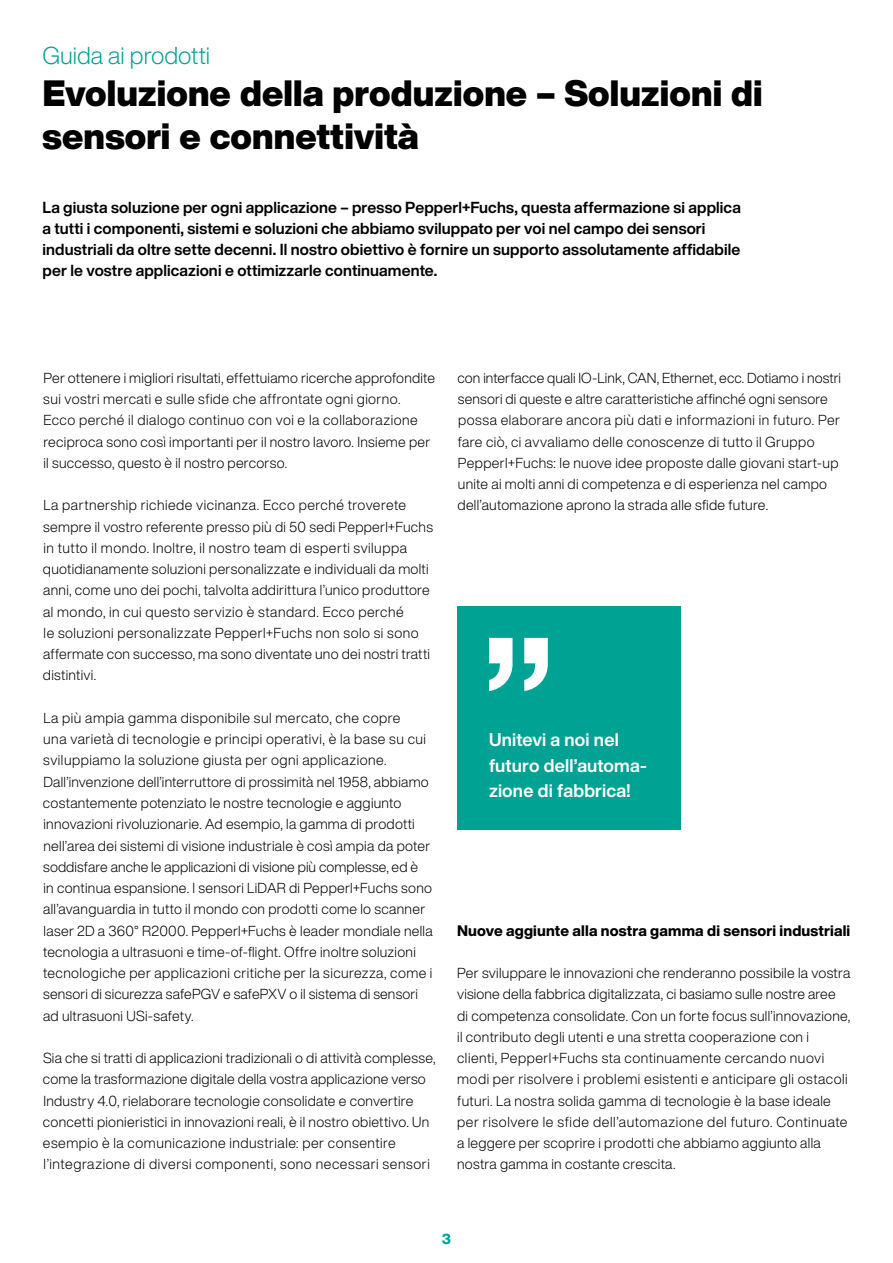
<style>
.page{position:relative;width:893px;height:1263px;background:#fff}
.page>*{position:absolute;margin:0;border:0;box-sizing:border-box;transform-origin:0 0}
.t1{font:900 36px/42.5px "Helvetica Now Display";color:#000}
.t2{font:300 24px "Helvetica Now Display";color:#00a294}
.t3{font:700 18px/25.5px "Helvetica Now Display";letter-spacing:.01em;color:#fff}
.t4{font:700 15.75px/21.3px "Helvetica Now Display";letter-spacing:.01em;color:#000}
.t5{font:800 15px "Helvetica Now Display";letter-spacing:.01em;color:#000}
.t6{font:300 14.25px/21.3px "Helvetica Now Display";letter-spacing:.02em;color:#000}
.t7{font:800 14.25px "Helvetica Now Display";color:#00a294}
</style>
<div class="page">
<div style="left:457px;top:606px;width:223px;height:223px;background:#00a294"></div>
<svg style="left:489px;top:638px;width:59px;height:53px"></svg>
<h2 class="t2" style="left:43px;top:39px;width:169px">Guida ai prodotti</h2>
<h1 class="t1" style="left:43px;top:72px;width:722px">Evoluzione della produzione – Soluzioni di sensori e connettività</h1>
<p class="t4" style="left:43px;top:196px;width:700px">La giusta soluzione per ogni applicazione – presso Pepperl+Fuchs, questa affermazione si applica a tutti i componenti, sistemi e soluzioni che abbiamo sviluppato per voi nel campo dei sensori industriali da oltre sette decenni. Il nostro obiettivo è fornire un supporto assolutamente affidabile per le vostre applicazioni e ottimizzarle continuamente.</p>
<p class="t6" style="left:43px;top:367px;width:393px">Per ottenere i migliori risultati, effettuiamo ricerche approfondite sui vostri mercati e sulle sfide che affrontate ogni giorno.<br>Ecco perché il dialogo continuo con voi e la collaborazione reciproca sono così importanti per il nostro lavoro. Insieme per il successo, questo è il nostro percorso.</p>
<p class="t6" style="left:43px;top:494px;width:392px">La partnership richiede vicinanza. Ecco perché troverete sempre il vostro referente presso più di 50 sedi Pepperl+Fuchs in tutto il mondo. Inoltre, il nostro team di esperti sviluppa quotidianamente soluzioni personalizzate e individuali da molti anni, come uno dei pochi, talvolta addirittura l’unico produttore al mondo, in cui questo servizio è standard. Ecco perché<br>le soluzioni personalizzate Pepperl+Fuchs non solo si sono affermate con successo, ma sono diventate uno dei nostri tratti distintivi.</p>
<p class="t6" style="left:43px;top:707px;width:391px">La più ampia gamma disponibile sul mercato, che copre<br>una varietà di tecnologie e principi operativi, è la base su cui sviluppiamo la soluzione giusta per ogni applicazione.<br>Dall’invenzione dell’interruttore di prossimità nel 1958, abbiamo costantemente potenziato le nostre tecnologie e aggiunto innovazioni rivoluzionarie. Ad esempio, la gamma di prodotti nell’area dei sistemi di visione industriale è così ampia da poter soddisfare anche le applicazioni di visione più complesse, ed è<br>in continua espansione. I sensori LiDAR di Pepperl+Fuchs sono all’avanguardia in tutto il mondo con prodotti come lo scanner laser 2D a 360° R2000. Pepperl+Fuchs è leader mondiale nella tecnologia a ultrasuoni e time-of-flight. Offre inoltre soluzioni tecnologiche per applicazioni critiche per la sicurezza, come i sensori di sicurezza safePGV e safePXV o il sistema di sensori ad ultrasuoni USi-safety.</p>
<p class="t6" style="left:43px;top:1047px;width:394px">Sia che si tratti di applicazioni tradizionali o di attività complesse, come la trasformazione digitale della vostra applicazione verso Industry 4.0, rielaborare tecnologie consolidate e convertire concetti pionieristici in innovazioni reali, è il nostro obiettivo. Un esempio è la comunicazione industriale: per consentire l’integrazione di diversi componenti, sono necessari sensori</p>
<p class="t6" style="left:458px;top:367px;width:385px">con interfacce quali IO-Link, CAN, Ethernet, ecc. Dotiamo i nostri sensori di queste e altre caratteristiche affinché ogni sensore possa elaborare ancora più dati e informazioni in futuro. Per fare ciò, ci avvaliamo delle conoscenze di tutto il Gruppo Pepperl+Fuchs: le nuove idee proposte dalle giovani start-up unite ai molti anni di competenza e di esperienza nel campo dell’automazione aprono la strada alle sfide future.</p>
<p class="t3" style="left:489px;top:727px;width:159px">Unitevi a noi nel futuro dell’automa&shy;zione di fabbrica!</p>
<p class="t5" style="left:457px;top:920px;width:395px">Nuove aggiunte alla nostra gamma di sensori industriali</p>
<p class="t6" style="left:457px;top:962px;width:395px">Per sviluppare le innovazioni che renderanno possibile la vostra visione della fabbrica digitalizzata, ci basiamo sulle nostre aree<br>di competenza consolidate. Con un forte focus sull’innovazione, il contributo degli utenti e una stretta cooperazione con i clienti, Pepperl+Fuchs sta continuamente cercando nuovi modi per risolvere i problemi esistenti e anticipare gli ostacoli futuri. La nostra solida gamma di tecnologie è la base ideale per risolvere le sfide dell’automazione del futuro. Continuate a leggere per scoprire i prodotti che abbiamo aggiunto alla nostra gamma in costante crescita.</p>
<p class="t7" style="left:442px;top:1229px;width:11px">3</p>
</div>
